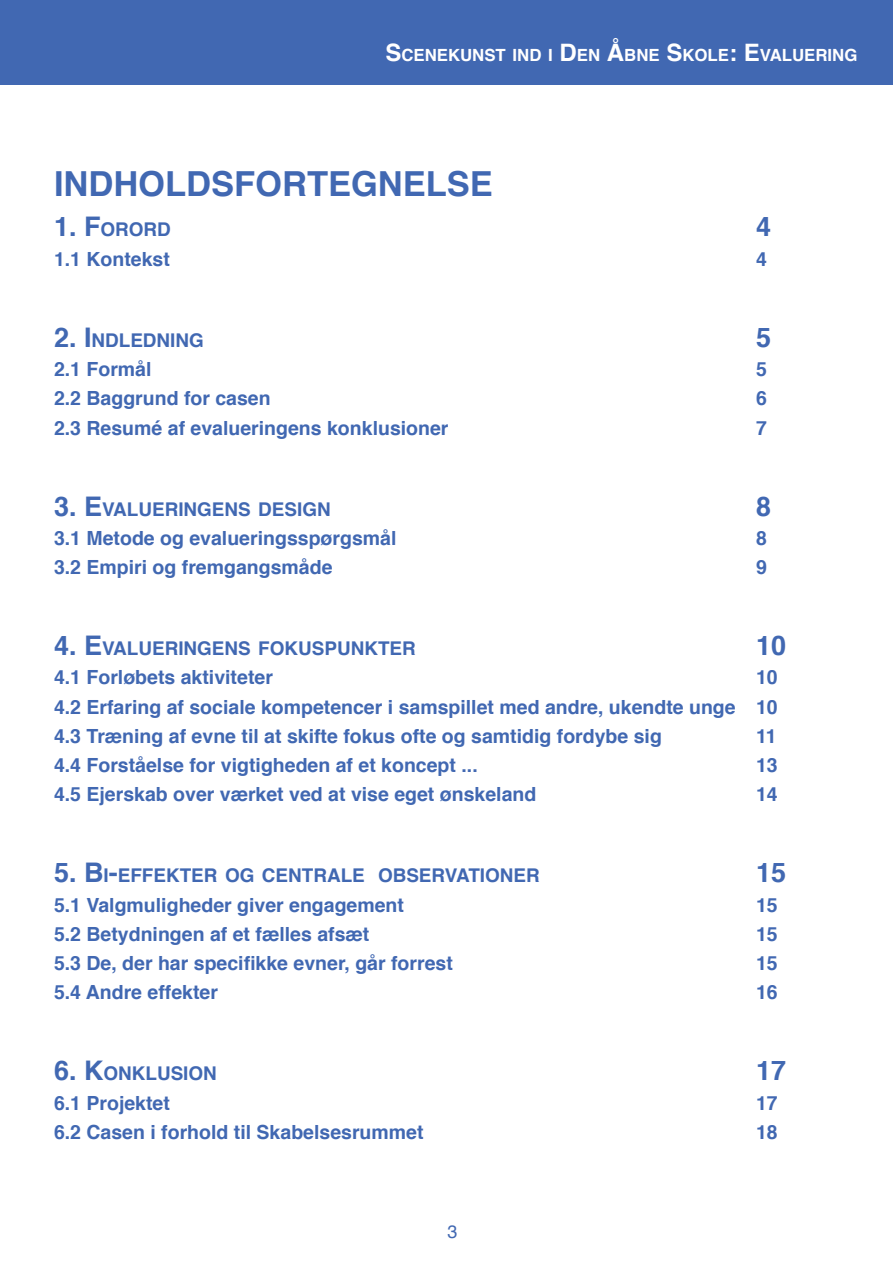
<style>
.page{position:relative;width:893px;height:1263px;background:#fff}
.page>*{position:absolute;margin:0;border:0;box-sizing:border-box;transform-origin:0 0}
.Header_1{font:700 34.5px "Helvetica";color:#4168b2}
.Header_2{font:700 27px "Helvetica";color:#4168b2}
.Header_3{font:700 19.5px "Helvetica";color:#4168b2}
.Header_2-2{font:700 18.9px "Helvetica";color:#4168b2}
.t1{font:18px "Helvetica";color:#4168b2}
.t2{font:700 16.8px "Helvetica";color:#fff}
.s1{font-size:24px}
.s2{font-size:27px}
</style>
<div class="page">
<div style="left:0;top:0;width:893px;height:85px;background:#4168b2"></div>
<p class="t2" style="left:385px;top:42px;width:473px"><span class="s1">S</span>CENEKUNST IND I <span class="s1">D</span>EN <span class="s1">Å</span>BNE <span class="s1">S</span>KOLE<span class="s1">: E</span>VALUERING</p>
<p class="Header_1" style="left:54px;top:156px;width:440px">INDHOLDSFORTEGNELSE</p>
<p class="Header_2-2" style="left:54px;top:215px;width:118px"><span class="s2">1. F</span>ORORD</p>
<p class="Header_2" style="left:756px;top:205px;width:17px">4</p>
<p class="Header_3" style="left:54px;top:243px;width:117px">1.1 Kontekst</p>
<p class="Header_3" style="left:756px;top:243px;width:12px">4</p>
<p class="Header_2-2" style="left:54px;top:325px;width:151px"><span class="s2">2. I</span> NDLEDNING</p>
<p class="Header_2" style="left:756px;top:315px;width:17px">5</p>
<p class="Header_3" style="left:54px;top:353px;width:99px">2.1 Formål</p>
<p class="Header_3" style="left:756px;top:353px;width:12px">5</p>
<p class="Header_3" style="left:54px;top:383px;width:218px">2.2 Baggrund for casen</p>
<p class="Header_3" style="left:756px;top:383px;width:12px">6</p>
<p class="Header_3" style="left:54px;top:412px;width:396px">2.3 Resumé af evalueringens konklusioner</p>
<p class="Header_3" style="left:756px;top:412px;width:12px">7</p>
<p class="Header_2-2" style="left:54px;top:494px;width:278px"><span class="s2">3. E</span>VALUERINGENS DESIGN</p>
<p class="Header_2" style="left:756px;top:484px;width:17px">8</p>
<p class="Header_3" style="left:54px;top:522px;width:344px">3.1 Metode og evalueringsspørgsmål</p>
<p class="Header_3" style="left:756px;top:522px;width:12px">8</p>
<p class="Header_3" style="left:54px;top:551px;width:280px">3.2 Empiri og fremgangsmåde</p>
<p class="Header_3" style="left:756px;top:551px;width:12px">9</p>
<p class="Header_2-2" style="left:54px;top:633px;width:363px"><span class="s2">4. E</span>VALUERINGENS FOKUSPUNKTER</p>
<p class="Header_2" style="left:756px;top:624px;width:32px">10</p>
<p class="Header_3" style="left:54px;top:662px;width:220px">4.1 Forløbets aktiviteter</p>
<p class="Header_3" style="left:756px;top:662px;width:23px">10</p>
<p class="Header_3" style="left:54px;top:691px;width:725px">4.2 Erfaring af sociale kompetencer i samspillet med andre, ukendte unge 10</p>
<p class="Header_3" style="left:54px;top:720px;width:609px">4.3 Træning af evne til at skifte fokus ofte og samtidig fordybe sig</p>
<p class="Header_3" style="left:756px;top:720px;width:22px">11</p>
<p class="Header_3" style="left:54px;top:749px;width:425px">4.4 Forståelse for vigtigheden af et koncept ...</p>
<p class="Header_3" style="left:756px;top:749px;width:23px">13</p>
<p class="Header_3" style="left:54px;top:779px;width:484px">4.5 Ejerskab over værket ved at vise eget ønskeland</p>
<p class="Header_3" style="left:756px;top:779px;width:23px">14</p>
<p class="Header_2-2" style="left:54px;top:860px;width:487px"><span class="s2">5. B</span>I<span class="s2">-</span>EFFEKTER OG CENTRALE OBSERVATIONER</p>
<p class="Header_2" style="left:756px;top:851px;width:32px">15</p>
<p class="Header_3" style="left:54px;top:889px;width:352px">5.1 Valgmuligheder giver engagement</p>
<p class="Header_3" style="left:756px;top:889px;width:23px">15</p>
<p class="Header_3" style="left:54px;top:918px;width:317px">5.2 Betydningen af et fælles afsæt</p>
<p class="Header_3" style="left:756px;top:918px;width:23px">15</p>
<p class="Header_3" style="left:54px;top:947px;width:400px">5.3 De, der har specifikke evner, går forrest</p>
<p class="Header_3" style="left:756px;top:947px;width:23px">15</p>
<p class="Header_3" style="left:54px;top:977px;width:166px">5.4 Andre effekter</p>
<p class="Header_3" style="left:756px;top:977px;width:23px">16</p>
<p class="Header_2-2" style="left:54px;top:1058px;width:164px"><span class="s2">6. K</span>ONKLUSION</p>
<p class="Header_2" style="left:756px;top:1049px;width:32px">17</p>
<p class="Header_3" style="left:54px;top:1087px;width:117px">6.1 Projektet</p>
<p class="Header_3" style="left:756px;top:1087px;width:23px">17</p>
<p class="Header_3" style="left:54px;top:1116px;width:371px">6.2 Casen i forhold til Skabelsesrummet</p>
<p class="Header_3" style="left:756px;top:1116px;width:23px">18</p>
<p class="t1" style="left:448px;top:1217px;width:12px">3</p>
</div>
